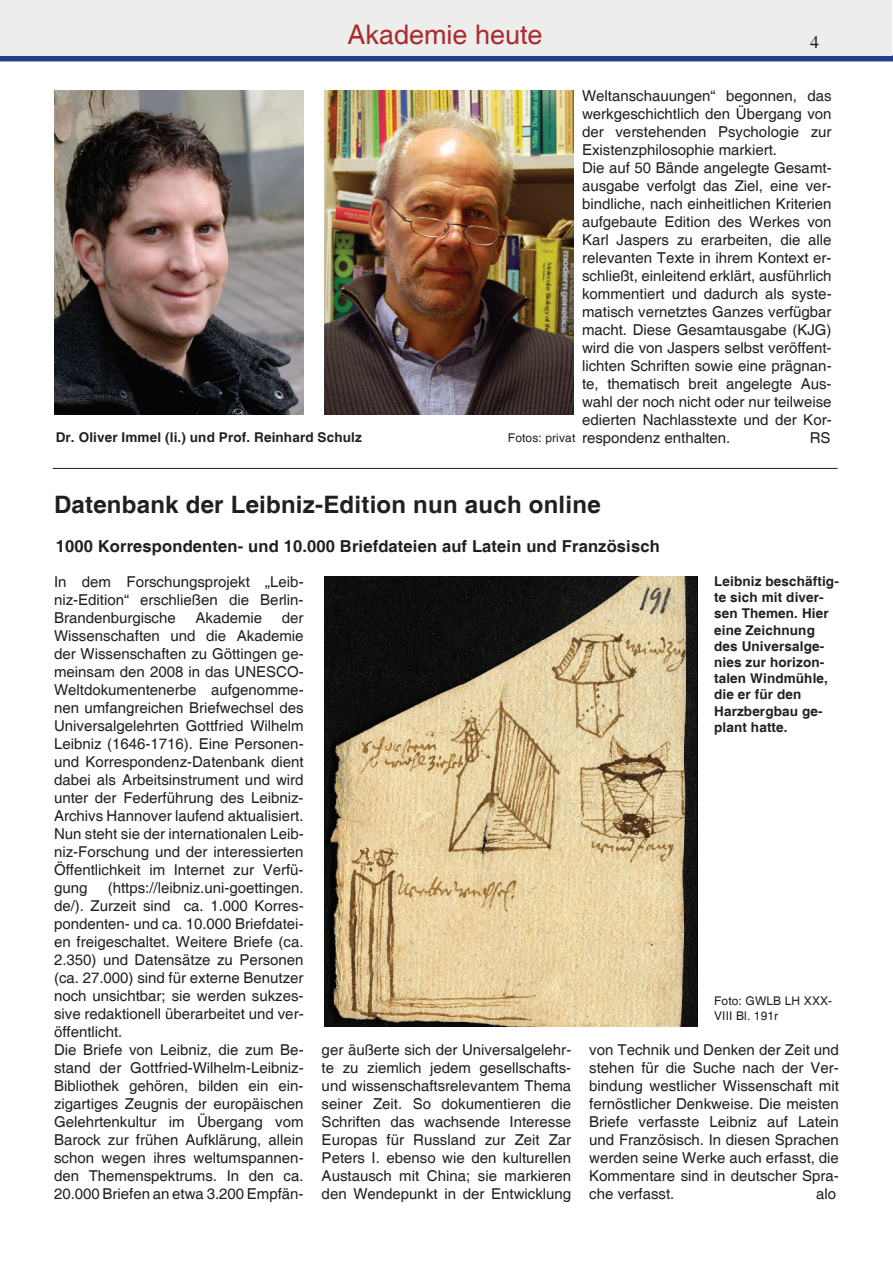
<style>
.page{position:relative;width:893px;height:1263px;background:#fff}
.page>*{position:absolute;margin:0;border:0;box-sizing:border-box;transform-origin:0 0}
.t1{font:27px "Helvetica";color:#a92b30}
.t2{font:700 24px "Helvetica";letter-spacing:.01em;color:#231f20}
.t3{font:18px "Times";color:#231f20}
.t4{font:700 16.5px "Helvetica";letter-spacing:.01em;color:#231f20}
.t5{font:15px/18px "Helvetica";color:#231f20;text-align:justify}
.t6{font:700 13.5px/16.2px "Helvetica";letter-spacing:.01em;color:#231f20}
.t7{font:12px/14.4px "Helvetica";letter-spacing:.01em;color:#231f20}
</style>
<div class="page">
<div style="left:0;top:55px;width:893px;height:6px;background:#253f8e"></div>
<div style="left:0;top:0;width:891px;height:55px;background:#ededec"></div>
<img style="left:324px;top:90px;width:250px;height:324px">
<img style="left:324px;top:576px;width:373px;height:450px">
<hr style="left:53px;top:468px;width:784px;height:1px;background:#231f20">
<img style="left:54px;top:90px;width:250px;height:324px">
<h1 class="t1" style="left:347px;top:19px;width:197px">Akademie heute</h1>
<p class="t3" style="left:810px;top:31px;width:10px">4</p>
<p class="t5" style="left:582px;top:87px;width:251px;text-align:left">Weltanschauungen“ begonnen, das werkgeschichtlich den Übergang von der verstehenden Psychologie zur Existenzphilosophie markiert.<br>Die auf 50 Bände angelegte Gesamt&shy;ausgabe verfolgt das Ziel, eine ver&shy;bindliche, nach einheitlichen Kriterien aufgebaute Edition des Werkes von Karl Jaspers zu erarbeiten, die alle relevanten Texte in ihrem Kontext er&shy;schließt, einleitend erklärt, ausführlich kommentiert und dadurch als syste&shy;matisch vernetztes Ganzes verfügbar macht. Diese Gesamtausgabe (KJG) wird die von Jaspers selbst veröffent&shy;lichten Schriften sowie eine prägnan&shy;te, thematisch breit angelegte Aus&shy;wahl der noch nicht oder nur teilweise edierten Nachlasstexte und der Kor&shy;respondenz enthalten.</p>
<p class="t5" style="left:810px;top:429px;width:22px">RS</p>
<p class="t6" style="left:56px;top:430px;width:308px">Dr. Oliver Immel (li.) und Prof. Reinhard Schulz</p>
<p class="t7" style="left:508px;top:431px;width:69px">Fotos: privat</p>
<h2 class="t2" style="left:54px;top:489px;width:548px">Datenbank der Leibniz-Edition nun auch online</h2>
<p class="t4" style="left:56px;top:536px;width:606px">1000 Korrespondenten- und 10.000 Briefdateien auf Latein und Französisch</p>
<p class="t5" style="left:54px;top:573px;width:251px">In dem Forschungsprojekt „Leib&shy;niz-Edition“ erschließen die Berlin-Brandenburgische</p>
<p class="t5" style="left:54px;top:609px;width:251px;text-indent:228px">der Wissenschaften und die Akademie der Wissenschaften zu Göttingen ge&shy;meinsam den 2008 in das UNESCO-Weltdokumentenerbe aufgenomme&shy;nen umfangreichen Briefwechsel des Universalgelehrten Gottfried Wilhelm Leibniz (1646-1716). Eine Personen&shy;und Korrespondenz-Datenbank dient dabei als Arbeitsinstrument und wird unter der Federführung des Leibniz-Archivs Hannover laufend aktualisiert.<br>Nun steht sie der internationalen Leib&shy;niz-Forschung und der interessierten Öffentlichkeit im Internet zur Verfü&shy;gung</p>
<p class="t5" style="left:196px;top:609px;width:68px">Akademie</p>
<p class="t5" style="left:54px;top:879px;width:251px;text-align:left;text-indent:54px">(https://leibniz.uni-goettingen. de/). Zurzeit sind ca. 1.000 Korres&shy;pondenten- und ca. 10.000 Briefdatei&shy;en freigeschaltet. Weitere Briefe (ca.<br>2.350) und Datensätze zu Personen (ca. 27.000) sind für externe Benutzer noch unsichtbar; sie werden sukzes&shy;sive redaktionell überarbeitet und ver&shy;öffentlicht.<br>Die Briefe von Leibniz, die zum Be&shy;stand der Gottfried-Wilhelm-Leibniz-Bibliothek gehören, bilden ein ein&shy;zigartiges Zeugnis der europäischen Gelehrtenkultur im Übergang vom Barock zur frühen Aufklärung, allein schon wegen ihres weltumspannen&shy;den Themenspektrums. In den ca.<br>20.000 Briefen an etwa 3.200 Empfän-</p>
<p class="t6" style="left:714px;top:574px;width:126px">Leibniz beschäftig&shy;te sich mit diver&shy;sen Themen. Hier eine Zeichnung des Universalge&shy;nies zur horizon&shy;talen Windmühle, die er für den<br>Harzbergbau ge&shy;plant hatte.</p>
<p class="t7" style="left:714px;top:994px;width:120px">Foto: GWLB LH XXX-<br>VIII Bl. 191r</p>
<p class="t5" style="left:322px;top:1041px;width:251px">ger äußerte sich der Universalgelehr&shy;te zu ziemlich jedem gesellschafts&shy;und wissenschaftsrelevantem Thema seiner Zeit. So dokumentieren die Schriften das wachsende Interesse Europas für Russland zur Zeit Zar Peters I. ebenso wie den kulturellen Austausch mit China; sie markieren den Wendepunkt in der Entwicklung</p>
<p class="t5" style="left:589px;top:1041px;width:251px">von Technik und Denken der Zeit und stehen für die Suche nach der Ver&shy;bindung westlicher Wissenschaft mit fernöstlicher Denkweise. Die meisten Briefe verfasste Leibniz auf Latein und Französisch. In diesen Sprachen werden seine Werke auch erfasst, die Kommentare sind in deutscher Spra&shy;che verfasst.</p>
<p class="t5" style="left:816px;top:1185px;width:22px">alo</p>
</div>
